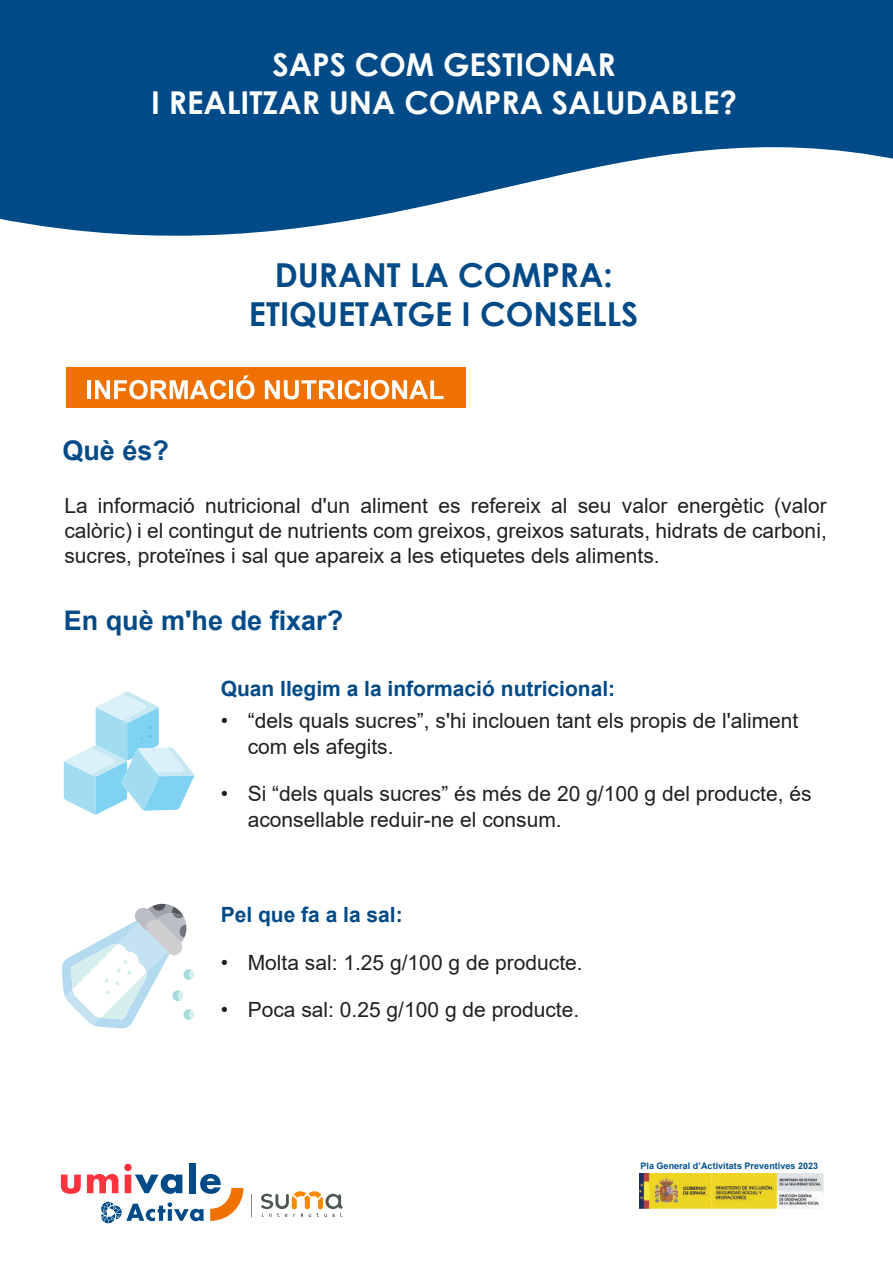
<style>
.page{position:relative;width:893px;height:1263px;background:#fff}
.page>*{position:absolute;margin:0;border:0;box-sizing:border-box;transform-origin:0 0}
.t1{font:700 33px/39.6px "Century Gothic";color:#004a87;text-align:center}
.t2{font:700 31.5px/37.8px "Century Gothic";color:#fff;text-align:center}
.t3{font:700 27px "Arial";color:#004a87}
.t4{font:21px/25.2px "Arial";color:#231f20}
.t5{font:700 21px "Arial";color:#004a87}
.t6{font:700 9px "Arial";letter-spacing:.005em;color:#01528d}
</style>
<div class="page">
<svg style="left:0;top:0;width:893px;height:236px;fill:#004a87"></svg>
<svg style="left:261px;top:1191px;width:82px;height:26px"></svg>
<svg style="left:251px;top:1194px;width:1px;height:23px"></svg>
<svg style="left:61px;top:1174px;width:20px;height:20px"></svg>
<div style="left:189px;top:1163px;width:6px;height:30px;background:#004a87"></div>
<svg style="left:87px;top:1164px;width:156px;height:59px"></svg>
<img style="left:639px;top:1173px;width:1px;height:35px">
<div style="left:66px;top:367px;width:399px;height:41px;background:#ef7100"></div>
<svg style="left:61px;top:903px;width:133px;height:126px"></svg>
<svg style="left:64px;top:692px;width:130px;height:122px"></svg>
<img style="left:640px;top:1173px;width:183px;height:35px">
<hr style="left:88px;top:380px;width:3px;height:19px;background:#fff">
<svg style="left:95px;top:380px;width:131px;height:19px"></svg>
<hr style="left:230px;top:380px;width:3px;height:19px;background:#fff">
<svg style="left:236px;top:375px;width:18px;height:24px"></svg>
<svg style="left:265px;top:380px;width:71px;height:19px"></svg>
<hr style="left:338px;top:380px;width:4px;height:19px;background:#fff">
<svg style="left:345px;top:380px;width:16px;height:19px"></svg>
<hr style="left:364px;top:380px;width:4px;height:19px;background:#fff">
<svg style="left:371px;top:380px;width:73px;height:19px"></svg>
<h2 class="t2" style="left:151px;top:44px;width:587px">SAPS COM GESTIONAR<br>I REALITZAR UNA COMPRA SALUDABLE?</h2>
<h1 class="t1" style="left:249px;top:253px;width:391px">DURANT LA COMPRA:<br>ETIQUETATGE I CONSELLS</h1>
<p class="t3" style="left:62px;top:431px;width:108px">Què és?</p>
<p class="t4" style="left:64px;top:492px;width:764px;text-align:justify">La informació nutricional d'un aliment es refereix al seu valor energètic (valor calòric) i el contingut de nutrients com greixos, greixos saturats, hidrats de carboni, sucres, proteïnes i sal que apareix a les etiquetes dels aliments.</p>
<p class="t3" style="left:64px;top:601px;width:281px">En què m'he de fixar?</p>
<p class="t5" style="left:221px;top:673px;width:396px">Quan llegim a la informació nutricional:</p>
<p class="t4" style="left:248px;top:708px;width:552px;text-indent:-27px">• “dels quals sucres”, s'hi inclouen tant els propis de l'aliment com els afegits.</p>
<p class="t4" style="left:248px;top:781px;width:565px;text-indent:-27px">• Si “dels quals sucres” és més de 20 g/100 g del producte, és aconsellable reduir-ne el consum.</p>
<p class="t5" style="left:221px;top:900px;width:184px">Pel que fa a la sal:</p>
<p class="t4" style="left:221px;top:949px;width:364px">• Molta sal: 1.25 g/100 g de producte.</p>
<p class="t4" style="left:221px;top:997px;width:360px">• Poca sal: 0.25 g/100 g de producte.</p>
<p class="t6" style="left:640px;top:1160px;width:179px">Pla General d’Activitats Preventives 2023</p>
</div>
